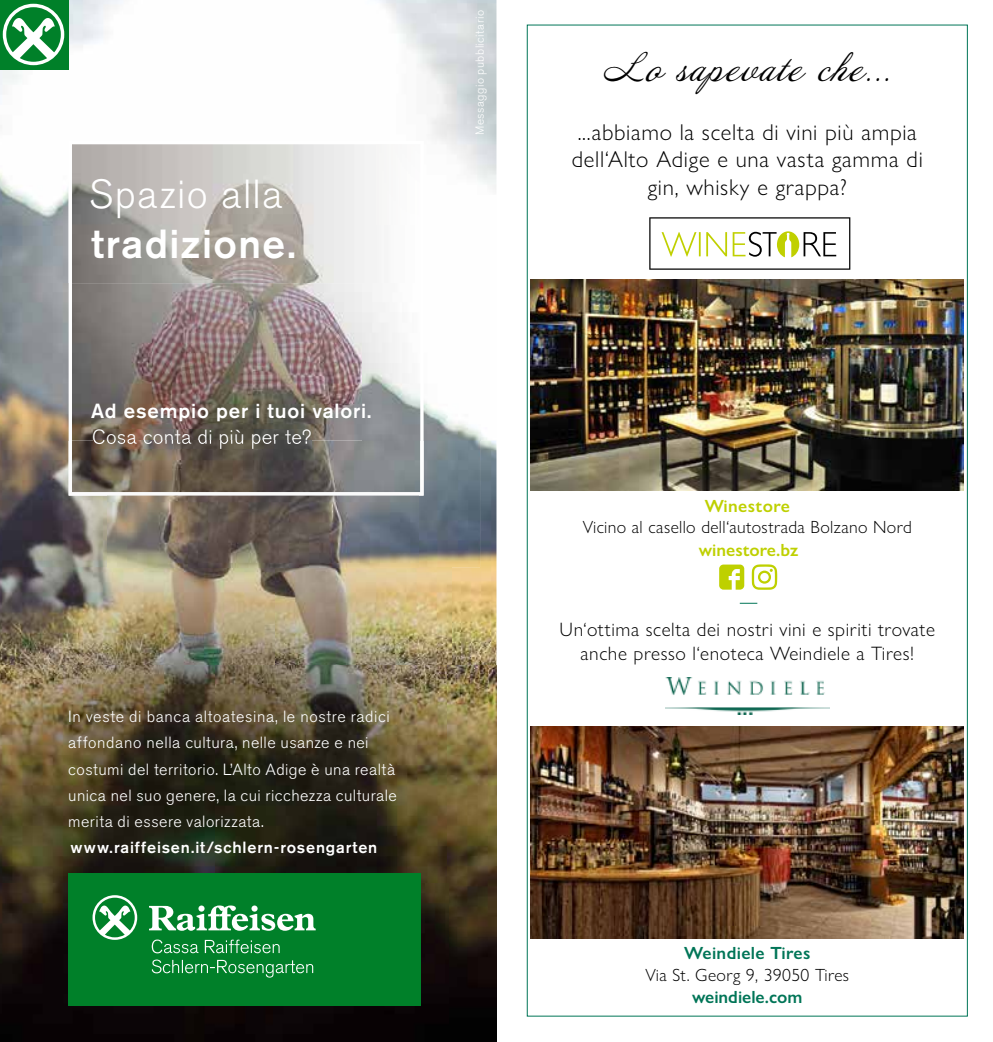
<style>
.page{position:relative;width:993px;height:1042px;background:#fff}
.page>*{position:absolute;margin:0;border:0;box-sizing:border-box;transform-origin:0 0}
.t1{font:500 40.25px "Akzidenz Grotesk BQ";letter-spacing:.035em;color:#fff}
.t2{font:300 40.25px "Akzidenz Grotesk BQ";letter-spacing:.03em;color:#fff}
.t3{font:35.35px "Annabelle JF";letter-spacing:.03em;color:#000}
.t4{font:300 22.93px/27.7px "Gill Sans Nova";letter-spacing:.03em;color:#000;text-align:center}
.t5{font:500 20.3px "Akzidenz Grotesk BQ";letter-spacing:.04em;color:#fff}
.t6{font:300 20.3px "Akzidenz Grotesk BQ";letter-spacing:.015em;color:#fff}
.t7{font:300 19.43px/23.3px "Gill Sans Nova";letter-spacing:.03em;color:#000;text-align:center}
.t8{font:300 17.68px "Gill Sans Nova";letter-spacing:.02em;color:#000}
.t9{font:600 17.68px "Gill Sans Nova";letter-spacing:.02em;color:#007557}
.t10{font:600 17.68px "Gill Sans Nova";color:#007557}
.t11{font:600 17.68px "Gill Sans Nova";color:#bed000}
.t12{font:600 17.68px "Gill Sans Nova";letter-spacing:.02em;color:#bed000}
.t13{font:300 16.1px/26.2px "Akzidenz Grotesk BQ";letter-spacing:.03em;color:#fff}
.t14{font:500 16.1px "Akzidenz Grotesk BQ";letter-spacing:.05em;color:#fff}
.t15{font:300 11.72px "Akzidenz Grotesk BQ";letter-spacing:.04em;color:#fff}
</style>
<div class="page">
<img style="left:530px;top:279px;width:433px;height:211px">
<img style="left:665px;top:677px;width:163px;height:37px">
<img style="left:530px;top:726px;width:433px;height:212px">
<svg style="left:751px;top:564px;width:26px;height:26px"></svg>
<svg style="left:719px;top:564px;width:25px;height:26px"></svg>
<svg style="left:649px;top:217px;width:201px;height:53px"></svg>
<svg style="left:739px;top:603px;width:18px;height:1px"></svg>
<img style="left:0;top:0;width:487px;height:440px">
<img style="left:376px;top:0;width:120px;height:224px">
<img style="left:0;top:283px;width:69px;height:157px">
<img style="left:423px;top:283px;width:57px;height:157px">
<svg style="left:69px;top:141px;width:354px;height:299px"></svg>
<img style="left:451px;top:440px;width:45px;height:225px">
<img style="left:0;top:567px;width:451px;height:98px">
<img style="left:0;top:440px;width:107px;height:127px">
<img style="left:418px;top:440px;width:62px;height:127px">
<img style="left:107px;top:495px;width:311px;height:72px">
<img style="left:69px;top:440px;width:354px;height:55px">
<img style="left:0;top:665px;width:496px;height:377px">
<div style="left:68px;top:873px;width:353px;height:132px;background:#008029"></div>
<svg style="left:149px;top:905px;width:166px;height:26px"></svg>
<svg style="left:92px;top:895px;width:45px;height:45px"></svg>
<svg style="left:152px;top:959px;width:161px;height:18px"></svg>
<svg style="left:152px;top:939px;width:127px;height:14px"></svg>
<div style="left:0;top:0;width:69px;height:70px;background:#008029"></div>
<svg style="left:2px;top:3px;width:62px;height:62px"></svg>
<h1 class="t2" style="left:89px;top:171px;width:195px">Spazio alla</h1>
<h1 class="t1" style="left:91px;top:219px;width:206px">tradizione.</h1>
<p class="t5" style="left:91px;top:399px;width:282px">Ad esempio per i tuoi valori.</p>
<p class="t6" style="left:92px;top:425px;width:220px">Cosa conta di più per te?</p>
<p class="t13" style="left:68px;top:704px;width:330px">In veste di banca altoatesina, le nostre radici affondano nella cultura, nelle usanze e nei costumi del territorio. L’Alto Adige è una realtà unica nel suo genere, la cui ricchezza culturale merita di essere valorizzata.</p>
<p class="t14" style="left:71px;top:838px;width:308px">www.raiffeisen.it/schlern-rosengarten</p>
<p class="t15" style="left:473px;top:135px;width:126px;rotate:-90deg">Messaggio pubblicitario</p>
<h2 class="t3" style="left:603px;top:45px;width:289px">Lo sapevate che...</h2>
<h3 class="t4" style="left:571px;top:118px;width:352px">...abbiamo la scelta di vini più ampia dell‘Alto Adige e una vasta gamma di gin, whisky e grappa?</h3>
<p class="t12" style="left:704px;top:495px;width:87px">Winestore</p>
<p class="t8" style="left:582px;top:516px;width:330px">Vicino al casello dell‘autostrada Bolzano Nord</p>
<p class="t11" style="left:698px;top:539px;width:101px">winestore.bz</p>
<p class="t7" style="left:559px;top:618px;width:377px">Un‘ottima scelta dei nostri vini e spiriti trovate anche presso l‘enoteca Weindiele a Tires!</p>
<p class="t9" style="left:684px;top:942px;width:128px">Weindiele Tires</p>
<p class="t8" style="left:645px;top:964px;width:205px">Via St. Georg 9, 39050 Tires</p>
<p class="t10" style="left:691px;top:986px;width:112px">weindiele.com</p>
</div>
